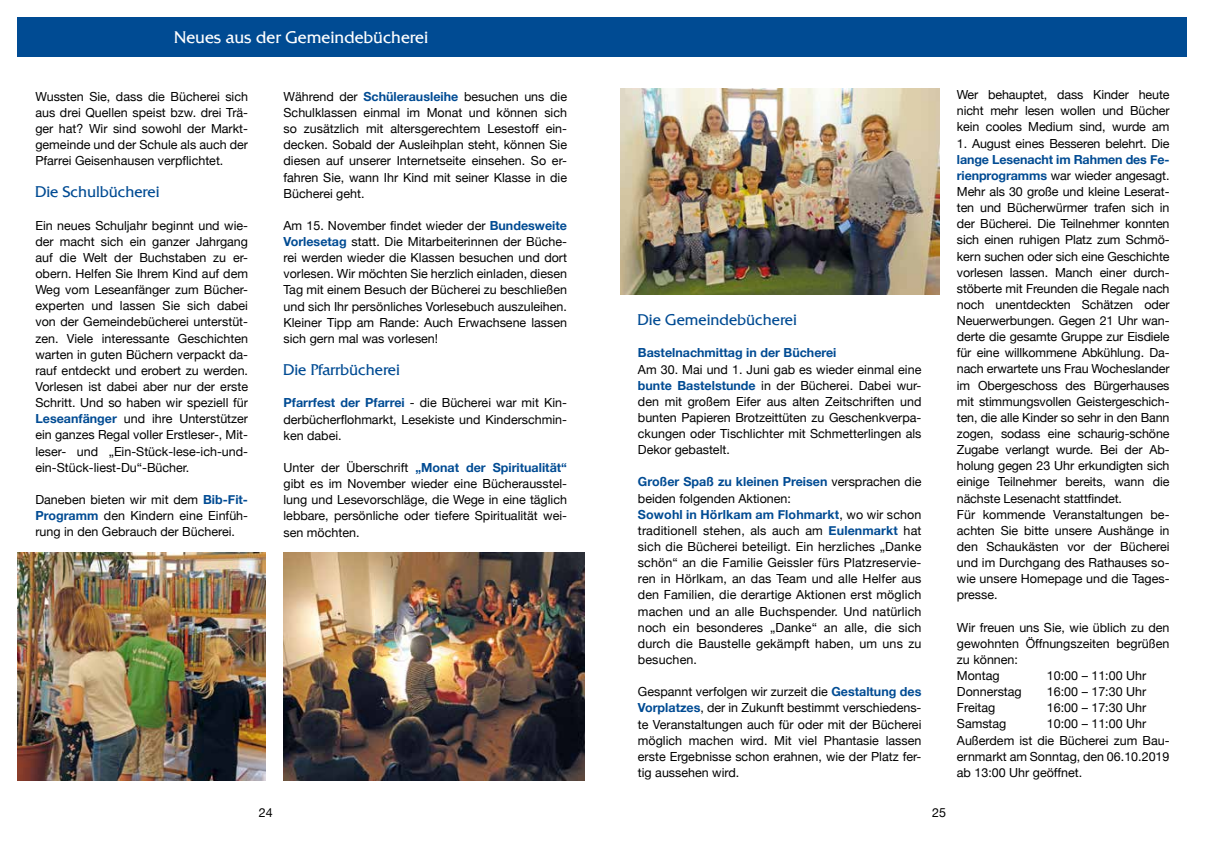
<style>
.page{position:relative;width:1205px;height:851px;background:#fff}
.page>*{position:absolute;margin:0;border:0;box-sizing:border-box;transform-origin:0 0}
.t1{font:300 16.25px "Quadrat Serial";color:#fff}
.t2{font:300 15px "Quadrat Serial";color:#004b93}
.t3{font:12.5px/16.1px "Helvetica Neue";color:#000;text-align:justify}
.t4{font:700 12.5px "Helvetica Neue";color:#004b93}
.s1{font-weight:700;color:#004b93}
</style>
<div class="page">
<div style="left:18px;top:18px;width:1169px;height:39px;background:#004b93"></div>
<img style="left:620px;top:89px;width:319px;height:205px">
<img style="left:18px;top:552px;width:248px;height:228px">
<img style="left:283px;top:552px;width:302px;height:228px">
<h1 class="t1" style="left:174px;top:27px;width:255px">Neues aus der Gemeindebücherei</h1>
<p class="t3" style="left:35px;top:89px;width:214px">Wussten Sie, dass die Bücherei sich aus drei Quellen speist bzw. drei Trä&shy;ger hat? Wir sind sowohl der Markt&shy;gemeinde und der Schule als auch der Pfarrei Geisenhausen verpflichtet.</p>
<p class="t2" style="left:35px;top:183px;width:126px">Die Schulbücherei</p>
<p class="t3" style="left:35px;top:218px;width:214px">Ein neues Schuljahr beginnt und wie&shy;der macht sich ein ganzer Jahrgang auf die Welt der Buchstaben zu er&shy;obern. Helfen Sie Ihrem Kind auf dem Weg vom Leseanfänger zum Bücher&shy;experten und lassen Sie sich dabei von der Gemeindebücherei unterstüt&shy;zen. Viele interessante Geschichten warten in guten Büchern verpackt da&shy;rauf entdeckt und erobert zu werden.<br>Vorlesen ist dabei aber nur der erste Schritt. Und so haben wir speziell für <span class="s1">Leseanfänger</span> und ihre Unterstützer ein ganzes Regal voller Erstleser-, Mit&shy;leser- und „Ein-Stück-lese-ich-und&shy;ein-Stück-liest-Du“-Bücher.</p>
<p class="t3" style="left:35px;top:492px;width:214px">Daneben bieten wir mit dem <span class="s1">Bib-Fit-Programm</span> den Kindern eine Einfüh&shy;rung in den Gebrauch der Bücherei.</p>
<p class="t3" style="left:283px;top:89px;width:285px">Während der <span class="s1">Schülerausleihe</span> besuchen uns die Schulklassen einmal im Monat und können sich so zusätzlich mit altersgerechtem Lesestoff ein&shy;decken. Sobald der Ausleihplan steht, können Sie diesen auf unserer Internetseite einsehen. So er&shy;fahren Sie, wann Ihr Kind mit seiner Klasse in die Bücherei geht.</p>
<p class="t3" style="left:283px;top:218px;width:285px">Am 15. November findet wieder der <span class="s1">Bundesweite Vorlesetag</span> statt. Die Mitarbeiterinnen der Büche&shy;rei werden wieder die Klassen besuchen und dort vorlesen. Wir möchten Sie herzlich einladen, diesen Tag mit einem Besuch der Bücherei zu beschließen und sich Ihr persönliches Vorlesebuch auszuleihen.<br>Kleiner Tipp am Rande: Auch Erwachsene lassen sich gern mal was vorlesen!</p>
<p class="t2" style="left:283px;top:361px;width:118px">Die Pfarrbücherei</p>
<p class="t3" style="left:283px;top:395px;width:285px"><span class="s1">Pfarrfest der Pfarrei</span> - die Bücherei war mit Kin&shy;derbücherflohmarkt, Lesekiste und Kinderschmin&shy;ken dabei.</p>
<p class="t3" style="left:283px;top:460px;width:285px">Unter der Überschrift <span class="s1">„Monat der Spiritualität“ </span>gibt es im November wieder eine Bücherausstel&shy;lung und Lesevorschläge, die Wege in eine täglich lebbare, persönliche oder tiefere Spiritualität wei&shy;sen möchten.</p>
<p class="t2" style="left:638px;top:311px;width:160px">Die Gemeindebücherei</p>
<p class="t4" style="left:638px;top:343px;width:200px">Bastelnachmittag in der Bücherei</p>
<p class="t3" style="left:638px;top:361px;width:285px">Am 30. Mai und 1. Juni gab es wieder einmal eine <span class="s1">bunte Bastelstunde</span> in der Bücherei. Dabei wur&shy;den mit großem Eifer aus alten Zeitschriften und bunten Papieren Brotzeittüten zu Geschenkverpa&shy;ckungen oder Tischlichter mit Schmetterlingen als Dekor gebastelt.</p>
<p class="t3" style="left:638px;top:474px;width:285px;text-align:left"><span class="s1">Großer Spaß zu kleinen Preisen</span> versprachen die beiden folgenden Aktionen:<br><span class="s1">Sowohl in Hörlkam am Flohmarkt</span>, wo wir schon traditionell stehen, als auch am <span class="s1">Eulenmarkt</span> hat sich die Bücherei beteiligt. Ein herzliches „Danke schön“ an die Familie Geissler fürs Platzreservie&shy;ren in Hörlkam, an das Team und alle Helfer aus den Familien, die derartige Aktionen erst möglich machen und an alle Buchspender. Und natürlich noch ein besonderes „Danke“ an alle, die sich durch die Baustelle gekämpft haben, um uns zu besuchen.</p>
<p class="t3" style="left:638px;top:684px;width:285px">Gespannt verfolgen wir zurzeit die <span class="s1">Gestaltung des Vorplatzes</span>, der in Zukunft bestimmt verschiedens&shy;te Veranstaltungen auch für oder mit der Bücherei möglich machen wird. Mit viel Phantasie lassen erste Ergebnisse schon erahnen, wie der Platz fer&shy;tig aussehen wird.</p>
<p class="t3" style="left:259px;top:804px;width:15px">24</p>
<p class="t3" style="left:932px;top:804px;width:15px">25</p>
<p class="t3" style="left:957px;top:87px;width:214px">Wer behauptet, dass Kinder heute nicht mehr lesen wollen und Bücher kein cooles Medium sind, wurde am</p>
<p class="t3" style="left:957px;top:136px;width:214px">1. August eines Besseren belehrt. Die</p>
<p class="t3" style="left:957px;top:152px;width:214px;text-align:left"><span class="s1">lange Lesenacht im Rahmen des Fe&shy;rienprogramms</span> war wieder angesagt.<br>Mehr als 30 große und kleine Leserat&shy;ten und Bücherwürmer trafen sich in der Bücherei. Die Teilnehmer konnten sich einen ruhigen Platz zum Schmö&shy;kern suchen oder sich eine Geschichte vorlesen lassen. Manch einer durch&shy;stöberte mit Freunden die Regale nach noch unentdeckten Schätzen oder Neuerwerbungen. Gegen 21 Uhr wan&shy;derte die gesamte Gruppe zur Eisdiele für eine willkommene Abkühlung. Da&shy;nach erwartete uns Frau Wocheslander im Obergeschoss des Bürgerhauses mit stimmungsvollen Geistergeschich&shy;ten, die alle Kinder so sehr in den Bann zogen, sodass eine schaurig-schöne Zugabe verlangt wurde. Bei der Ab&shy;holung gegen 23 Uhr erkundigten sich einige Teilnehmer bereits, wann die nächste Lesenacht stattfindet.<br>Für kommende Veranstaltungen be&shy;achten Sie bitte unsere Aushänge in den Schaukästen vor der Bücherei und im Durchgang des Rathauses so&shy;wie unsere Homepage und die Tages&shy;presse.</p>
<p class="t3" style="left:957px;top:619px;width:214px;text-align:left">Wir freuen uns Sie, wie üblich zu den gewohnten Öffnungszeiten begrüßen zu können:<br>Montag</p>
<p class="t3" style="left:1047px;top:668px;width:101px">10:00 – 11:00 Uhr</p>
<p class="t3" style="left:957px;top:684px;width:66px">Donnerstag</p>
<p class="t3" style="left:1047px;top:684px;width:101px">16:00 – 17:30 Uhr</p>
<p class="t3" style="left:957px;top:700px;width:40px">Freitag</p>
<p class="t3" style="left:1047px;top:700px;width:101px">16:00 – 17:30 Uhr</p>
<p class="t3" style="left:957px;top:716px;width:51px">Samstag</p>
<p class="t3" style="left:957px;top:716px;width:214px;text-align:left;text-indent:90px">10:00 – 11:00 Uhr<br>Außerdem ist die Bücherei zum Bau&shy;ernmarkt am Sonntag, den 06.10.2019 ab 13:00 Uhr geöffnet.</p>
</div>
